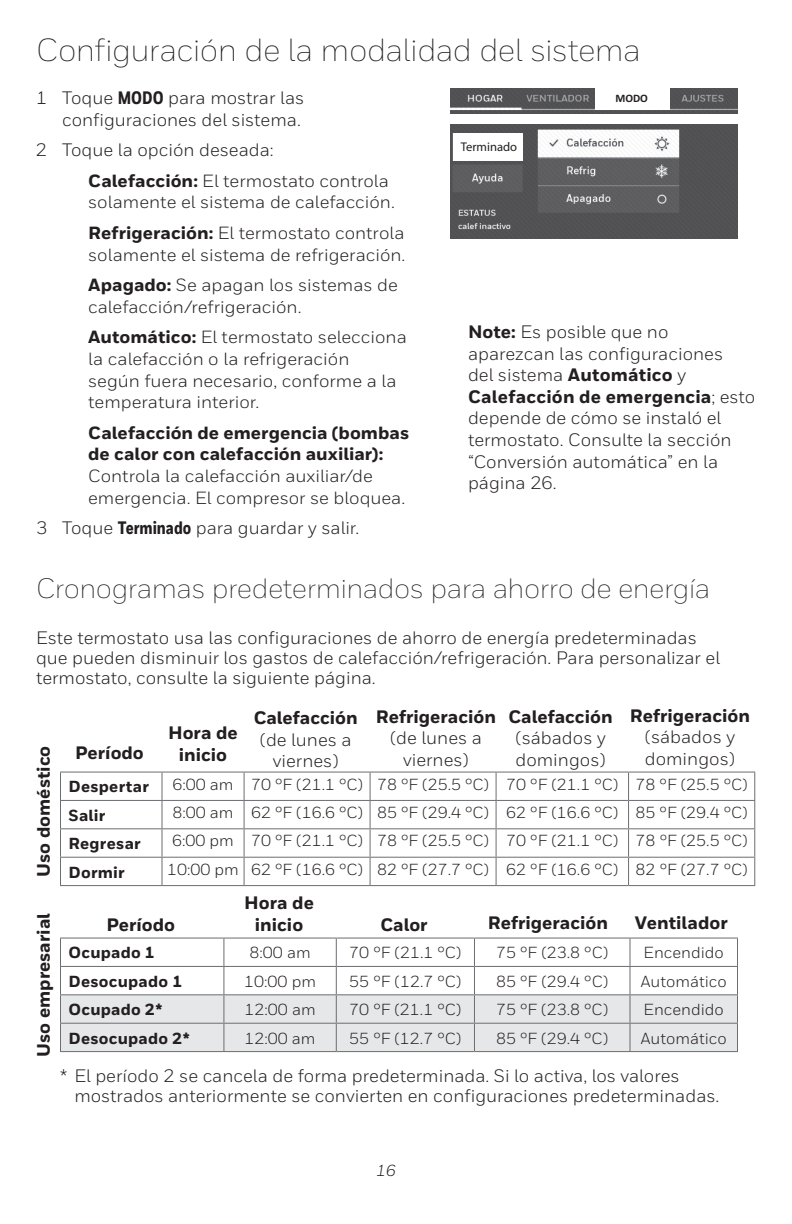
<style>
.page{position:relative;width:792px;height:1224px;background:#fff}
.page>*{position:absolute;margin:0;border:0;box-sizing:border-box;transform-origin:0 0}
.t1{font:300 32px "Honeywell Sans";letter-spacing:-.02em;color:#231f20}
.t2{font:300 28px "Honeywell Sans";letter-spacing:-.02em;color:#231f20}
.t3{font:18px/21.6px "Honeywell Sans";color:#231f20}
.t4{font:800 18px/21.6px "Honeywell Sans";color:#231f20;text-align:center}
.t5{font:17.6px/21.6px "Honeywell Sans";color:#231f20}
.t6{font:800 17.6px/21.6px "Honeywell Sans";color:#231f20}
.t7{font:16px "Honeywell Sans";color:#231f20}
.t8{font:800 16px "Honeywell Sans";letter-spacing:.015em;color:#231f20}
.t9{font:italic 16px "Honeywell Sans";color:#231f20}
.t10{font:700 12.6px "Myriad";color:#231f20}
.t11{font:700 11.4px "Calibri";color:#231f20}
.s1{font-family:"Honeywell Cond";font-weight:800}
.s2{font-weight:800}
</style>
<div class="page">
<hr style="left:60px;top:772px;width:102px;height:1px;background:#6c6d70">
<hr style="left:162px;top:772px;width:82px;height:1px;background:#6c6d70">
<hr style="left:244px;top:772px;width:126px;height:1px;background:#6c6d70">
<hr style="left:370px;top:772px;width:126px;height:1px;background:#6c6d70">
<hr style="left:496px;top:772px;width:133px;height:1px;background:#6c6d70">
<hr style="left:629px;top:772px;width:126px;height:1px;background:#6c6d70">
<hr style="left:60px;top:800px;width:102px;height:1px;background:#6c6d70">
<hr style="left:162px;top:800px;width:82px;height:1px;background:#6c6d70">
<hr style="left:244px;top:800px;width:126px;height:1px;background:#6c6d70">
<hr style="left:370px;top:800px;width:126px;height:1px;background:#6c6d70">
<hr style="left:496px;top:800px;width:133px;height:1px;background:#6c6d70">
<hr style="left:629px;top:800px;width:126px;height:1px;background:#6c6d70">
<hr style="left:60px;top:828px;width:102px;height:1px;background:#6c6d70">
<hr style="left:162px;top:828px;width:82px;height:1px;background:#6c6d70">
<hr style="left:244px;top:828px;width:126px;height:1px;background:#6c6d70">
<hr style="left:370px;top:828px;width:126px;height:1px;background:#6c6d70">
<hr style="left:496px;top:828px;width:133px;height:1px;background:#6c6d70">
<hr style="left:629px;top:828px;width:126px;height:1px;background:#6c6d70">
<svg style="left:60px;top:773px;width:1px;height:112px"></svg>
<hr style="left:60px;top:857px;width:102px;height:1px;background:#6c6d70">
<hr style="left:60px;top:885px;width:102px;height:1px;background:#6c6d70">
<svg style="left:162px;top:773px;width:1px;height:112px"></svg>
<hr style="left:162px;top:857px;width:82px;height:1px;background:#6c6d70">
<hr style="left:162px;top:885px;width:82px;height:1px;background:#6c6d70">
<svg style="left:244px;top:773px;width:1px;height:112px"></svg>
<hr style="left:244px;top:857px;width:126px;height:1px;background:#6c6d70">
<hr style="left:244px;top:885px;width:126px;height:1px;background:#6c6d70">
<svg style="left:370px;top:773px;width:1px;height:112px"></svg>
<hr style="left:370px;top:857px;width:126px;height:1px;background:#6c6d70">
<hr style="left:370px;top:885px;width:126px;height:1px;background:#6c6d70">
<svg style="left:496px;top:773px;width:1px;height:112px"></svg>
<hr style="left:496px;top:857px;width:133px;height:1px;background:#6c6d70">
<hr style="left:496px;top:885px;width:133px;height:1px;background:#6c6d70">
<svg style="left:628px;top:773px;width:1px;height:112px"></svg>
<svg style="left:754px;top:773px;width:1px;height:112px"></svg>
<hr style="left:629px;top:857px;width:126px;height:1px;background:#6c6d70">
<hr style="left:629px;top:885px;width:126px;height:1px;background:#6c6d70">
<hr style="left:60px;top:938px;width:164px;height:1px;background:#6c6d70">
<hr style="left:224px;top:938px;width:112px;height:1px;background:#6c6d70">
<hr style="left:336px;top:938px;width:138px;height:1px;background:#6c6d70">
<hr style="left:474px;top:938px;width:156px;height:1px;background:#6c6d70">
<hr style="left:630px;top:938px;width:108px;height:1px;background:#6c6d70">
<svg style="left:60px;top:939px;width:678px;height:113px"></svg>
<hr style="left:630px;top:1023px;width:108px;height:1px;background:#6c6d70">
<hr style="left:630px;top:1051px;width:108px;height:1px;background:#6c6d70">
<img style="left:450px;top:88px;width:288px;height:25px">
<div style="left:595px;top:88px;width:75px;height:22px;background:#fff"></div>
<img style="left:450px;top:125px;width:288px;height:114px">
<div style="left:454px;top:134px;width:69px;height:27px;background:#fff"></div>
<h1 class="t1" style="left:36px;top:31px;width:606px">Configuración de la modalidad del sistema</h1>
<p class="t3" style="left:36px;top:87px;width:270px;text-align:right">1 Toque <span class="s1">MODO</span> para mostrar las configuraciones del sistema.</p>
<p class="t3" style="left:36px;top:139px;width:239px">2 Toque la opción deseada:</p>
<p class="t5" style="left:88px;top:170px;width:308px"><span class="s2">Calefacción:</span> El termostato controla solamente el sistema de calefacción.</p>
<p class="t5" style="left:88px;top:222px;width:319px"><span class="s2">Refrigeración:</span> El termostato controla solamente el sistema de refrigeración.</p>
<p class="t5" style="left:88px;top:274px;width:311px"><span class="s2">Apagado:</span> Se apagan los sistemas de calefacción/refrigeración.</p>
<p class="t5" style="left:88px;top:327px;width:320px"><span class="s2">Automático:</span> El termostato selecciona la calefacción o la refrigeración<br>según fuera necesario, conforme a la temperatura interior.</p>
<p class="t6" style="left:88px;top:422px;width:323px">Calefacción de emergencia (bombas de calor con calefacción auxiliar):</p>
<p class="t5" style="left:88px;top:465px;width:318px">Controla la calefacción auxiliar/de emergencia. El compresor se bloquea.</p>
<p class="t3" style="left:36px;top:517px;width:325px">3 Toque <span class="s1">Terminado</span> para guardar y salir.</p>
<p class="t11" style="left:615px;top:90px;width:34px">MODO</p>
<p class="t10" style="left:461px;top:139px;width:58px">Terminado</p>
<p class="t3" style="left:468px;top:321px;width:289px"><span class="s2">Note:</span> Es posible que no aparezcan las configuraciones<br>del sistema <span class="s2">Automático</span> y<br><span class="s2">Calefacción de emergencia</span>; esto depende de cómo se instaló el termostato. Consulte la sección “Conversión automática” en la página 26.</p>
<h2 class="t2" style="left:36px;top:571px;width:676px">Cronogramas predeterminados para ahorro de energía</h2>
<p class="t3" style="left:36px;top:628px;width:686px;line-height:20px">Este termostato usa las configuraciones de ahorro de energía predeterminadas que pueden disminuir los gastos de calefacción/refrigeración. Para personalizar el termostato, consulte la siguiente página.</p>
<p class="t4" style="left:33px;top:877px;width:132px;rotate:-90deg">Uso doméstico</p>
<p class="t4" style="left:33px;top:1057px;width:145px;rotate:-90deg">Uso empresarial</p>
<p class="t4" style="left:75px;top:742px;width:70px">Período</p>
<p class="t4" style="left:168px;top:723px;width:71px">Hora de inicio</p>
<p class="t4" style="left:254px;top:708px;width:106px">Calefacción</p>
<p class="t3" style="left:260px;top:729px;width:93px;text-align:center">(de lunes a viernes)</p>
<p class="t4" style="left:376px;top:706px;width:122px">Refrigeración</p>
<p class="t3" style="left:390px;top:727px;width:93px;text-align:center">(de lunes a viernes)</p>
<p class="t4" style="left:509px;top:706px;width:106px">Calefacción</p>
<p class="t3" style="left:515px;top:727px;width:92px">(sábados y domingos)</p>
<p class="t4" style="left:630px;top:705px;width:122px">Refrigeración</p>
<p class="t3" style="left:645px;top:726px;width:92px">(sábados y domingos)</p>
<p class="t8" style="left:68px;top:777px;width:82px">Despertar</p>
<p class="t7" style="left:172px;top:774px;width:577px">6:00 am 70 °F (21.1 °C) 78 °F (25.5 °C) 70 °F (21.1 °C) 78 °F (25.5 °C)</p>
<p class="t8" style="left:68px;top:805px;width:38px">Salir</p>
<p class="t7" style="left:172px;top:803px;width:577px">8:00 am 62 °F (16.6 °C) 85 °F (29.4 °C) 62 °F (16.6 °C) 85 °F (29.4 °C)</p>
<p class="t8" style="left:68px;top:834px;width:74px">Regresar</p>
<p class="t7" style="left:172px;top:831px;width:577px">6:00 pm 70 °F (21.1 °C) 78 °F (25.5 °C) 70 °F (21.1 °C) 78 °F (25.5 °C)</p>
<p class="t8" style="left:69px;top:862px;width:58px">Dormir</p>
<p class="t7" style="left:167px;top:860px;width:582px">10:00 pm 62 °F (16.6 °C) 82 °F (27.7 °C) 62 °F (16.6 °C) 82 °F (27.7 °C)</p>
<p class="t4" style="left:244px;top:893px;width:71px">Hora de</p>
<p class="t4" style="left:488px;top:912px;width:122px">Refrigeración</p>
<p class="t4" style="left:106px;top:915px;width:70px">Período</p>
<p class="t4" style="left:255px;top:914px;width:50px">inicio</p>
<p class="t4" style="left:381px;top:914px;width:49px">Calor</p>
<p class="t4" style="left:635px;top:913px;width:94px">Ventilador</p>
<p class="t8" style="left:68px;top:943px;width:88px">Ocupado 1</p>
<p class="t7" style="left:250px;top:943px;width:63px">8:00 am</p>
<p class="t7" style="left:349px;top:943px;width:114px">70 °F (21.1 °C)</p>
<p class="t7" style="left:496px;top:943px;width:114px">75 °F (23.8 °C)</p>
<p class="t7" style="left:644px;top:943px;width:82px">Encendido</p>
<p class="t8" style="left:68px;top:971px;width:115px">Desocupado 1</p>
<p class="t7" style="left:244px;top:972px;width:73px">10:00 pm</p>
<p class="t7" style="left:349px;top:972px;width:114px">55 °F (12.7 °C)</p>
<p class="t7" style="left:496px;top:972px;width:114px">85 °F (29.4 °C)</p>
<p class="t7" style="left:641px;top:972px;width:87px">Automático</p>
<p class="t8" style="left:68px;top:1000px;width:95px">Ocupado 2*</p>
<p class="t7" style="left:245px;top:1000px;width:73px">12:00 am</p>
<p class="t7" style="left:349px;top:1000px;width:114px">70 °F (21.1 °C)</p>
<p class="t7" style="left:496px;top:1000px;width:114px">75 °F (23.8 °C)</p>
<p class="t7" style="left:644px;top:1000px;width:82px">Encendido</p>
<p class="t8" style="left:68px;top:1028px;width:123px">Desocupado 2*</p>
<p class="t7" style="left:245px;top:1029px;width:73px">12:00 am</p>
<p class="t7" style="left:349px;top:1029px;width:114px">55 °F (12.7 °C)</p>
<p class="t7" style="left:496px;top:1029px;width:114px">85 °F (29.4 °C)</p>
<p class="t7" style="left:641px;top:1029px;width:87px">Automático</p>
<p class="t3" style="left:74px;top:1066px;width:647px;line-height:20px;text-indent:-14px">* El período 2 se cancela de forma predeterminada. Si lo activa, los valores mostrados anteriormente se convierten en configuraciones predeterminadas.</p>
<p class="t9" style="left:376px;top:1161px;width:21px">16</p>
</div>
